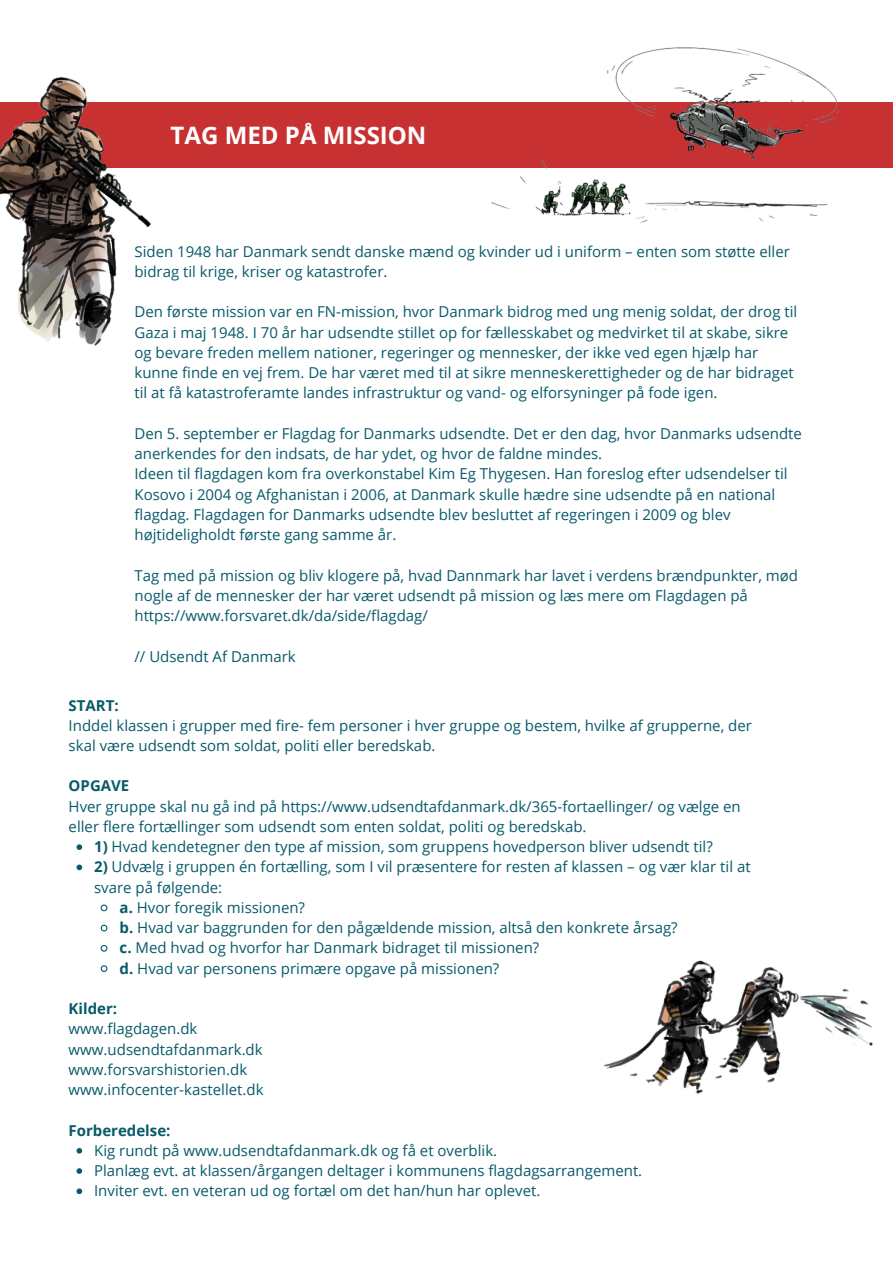
<style>
.page{position:relative;width:893px;height:1264px;background:#fff}
.page>*{position:absolute;margin:0;border:0;box-sizing:border-box;transform-origin:0 0}
.t1{font:700 24px "Open Sans";color:#fff}
.t2{font:15px/20.2px "Open Sans";color:#085a6a}
.t3{font:700 15px "Open Sans";color:#085a6a}
.s1{font-weight:700}
</style>
<div class="page">
<div style="left:0;top:102px;width:892px;height:65px;background:#c73132"></div>
<img style="left:479px;top:47px;width:360px;height:176px">
<img style="left:0;top:77px;width:167px;height:269px">
<img style="left:604px;top:960px;width:269px;height:134px">
<svg style="left:76px;top:844px;width:6px;height:6px"></svg>
<svg style="left:76px;top:864px;width:6px;height:6px"></svg>
<svg style="left:100px;top:904px;width:8px;height:8px"></svg>
<svg style="left:100px;top:924px;width:8px;height:8px"></svg>
<svg style="left:100px;top:945px;width:8px;height:7px"></svg>
<svg style="left:100px;top:965px;width:8px;height:7px"></svg>
<svg style="left:76px;top:1148px;width:6px;height:5px"></svg>
<svg style="left:76px;top:1168px;width:6px;height:5px"></svg>
<svg style="left:76px;top:1188px;width:6px;height:6px"></svg>
<p class="t1" style="left:171px;top:119px;width:257px">TAG MED PÅ MISSION</p>
<p class="t2" style="left:134px;top:241px;width:657px">Siden 1948 har Danmark sendt danske mænd og kvinder ud i uniform – enten som støtte eller bidrag til krige, kriser og katastrofer.</p>
<p class="t2" style="left:134px;top:301px;width:664px">Den første mission var en FN-mission, hvor Danmark bidrog med ung menig soldat, der drog til Gaza i maj 1948. I 70 år har udsendte stillet op for fællesskabet og medvirket til at skabe, sikre og bevare freden mellem nationer, regeringer og mennesker, der ikke ved egen hjælp har kunne finde en vej frem. De har været med til at sikre menneskerettigheder og de har bidraget til at få katastroferamte landes infrastruktur og vand- og elforsyninger på fode igen.</p>
<p class="t2" style="left:134px;top:423px;width:669px">Den 5. september er Flagdag for Danmarks udsendte. Det er den dag, hvor Danmarks udsendte anerkendes for den indsats, de har ydet, og hvor de faldne mindes.</p>
<p class="t2" style="left:134px;top:463px;width:654px">Ideen til flagdagen kom fra overkonstabel Kim Eg Thygesen. Han foreslog efter udsendelser til Kosovo i 2004 og Afghanistan i 2006, at Danmark skulle hædre sine udsendte på en national flagdag. Flagdagen for Danmarks udsendte blev besluttet af regeringen i 2009 og blev højtideligholdt første gang samme år.</p>
<p class="t2" style="left:134px;top:564px;width:665px">Tag med på mission og bliv klogere på, hvad Dannmark har lavet i verdens brændpunkter, mød nogle af de mennesker der har været udsendt på mission og læs mere om Flagdagen på https://www.forsvaret.dk/da/side/flagdag/</p>
<p class="t2" style="left:134px;top:645px;width:163px">// Udsendt Af Danmark</p>
<p class="t3" style="left:69px;top:694px;width:52px">START:</p>
<p class="t2" style="left:69px;top:714px;width:684px">Inddel klassen i grupper med fire- fem personer i hver gruppe og bestem, hvilke af grupperne, der skal være udsendt som soldat, politi eller beredskab.</p>
<p class="t3" style="left:69px;top:775px;width:62px">OPGAVE</p>
<p class="t2" style="left:69px;top:795px;width:673px">Hver gruppe skal nu gå ind på https://www.udsendtafdanmark.dk/365-fortaellinger/ og vælge en eller flere fortællinger som udsendt som enten soldat, politi og beredskab.</p>
<p class="t2" style="left:94px;top:836px;width:620px"><span class="s1">1)</span> Hvad kendetegner den type af mission, som gruppens hovedperson bliver udsendt til?</p>
<p class="t2" style="left:94px;top:856px;width:658px"><span class="s1">2)</span> Udvælg i gruppen én fortælling, som I vil præsentere for resten af klassen – og vær klar til at svare på følgende:</p>
<p class="t2" style="left:120px;top:897px;width:187px"><span class="s1">a.</span> Hvor foregik missionen?</p>
<p class="t2" style="left:120px;top:917px;width:559px"><span class="s1">b.</span> Hvad var baggrunden for den pågældende mission, altså den konkrete årsag?</p>
<p class="t2" style="left:120px;top:937px;width:421px"><span class="s1">c.</span> Med hvad og hvorfor har Danmark bidraget til missionen?</p>
<p class="t2" style="left:120px;top:957px;width:381px"><span class="s1">d.</span> Hvad var personens primære opgave på missionen?</p>
<p class="t3" style="left:69px;top:998px;width:50px">Kilder:</p>
<p class="t2" style="left:69px;top:1018px;width:130px">www.flagdagen.dk</p>
<p class="t2" style="left:69px;top:1038px;width:195px">www.udsendtafdanmark.dk</p>
<p class="t2" style="left:69px;top:1058px;width:180px">www.forsvarshistorien.dk</p>
<p class="t2" style="left:69px;top:1079px;width:196px">www.infocenter-kastellet.dk</p>
<p class="t3" style="left:69px;top:1119px;width:103px">Forberedelse:</p>
<p class="t2" style="left:94px;top:1139px;width:404px">Kig rundt på www.udsendtafdanmark.dk og få et overblik.</p>
<p class="t2" style="left:94px;top:1160px;width:549px">Planlæg evt. at klassen/årgangen deltager i kommunens flagdagsarrangement.</p>
<p class="t2" style="left:94px;top:1180px;width:448px">Inviter evt. en veteran ud og fortæl om det han/hun har oplevet.</p>
</div>
